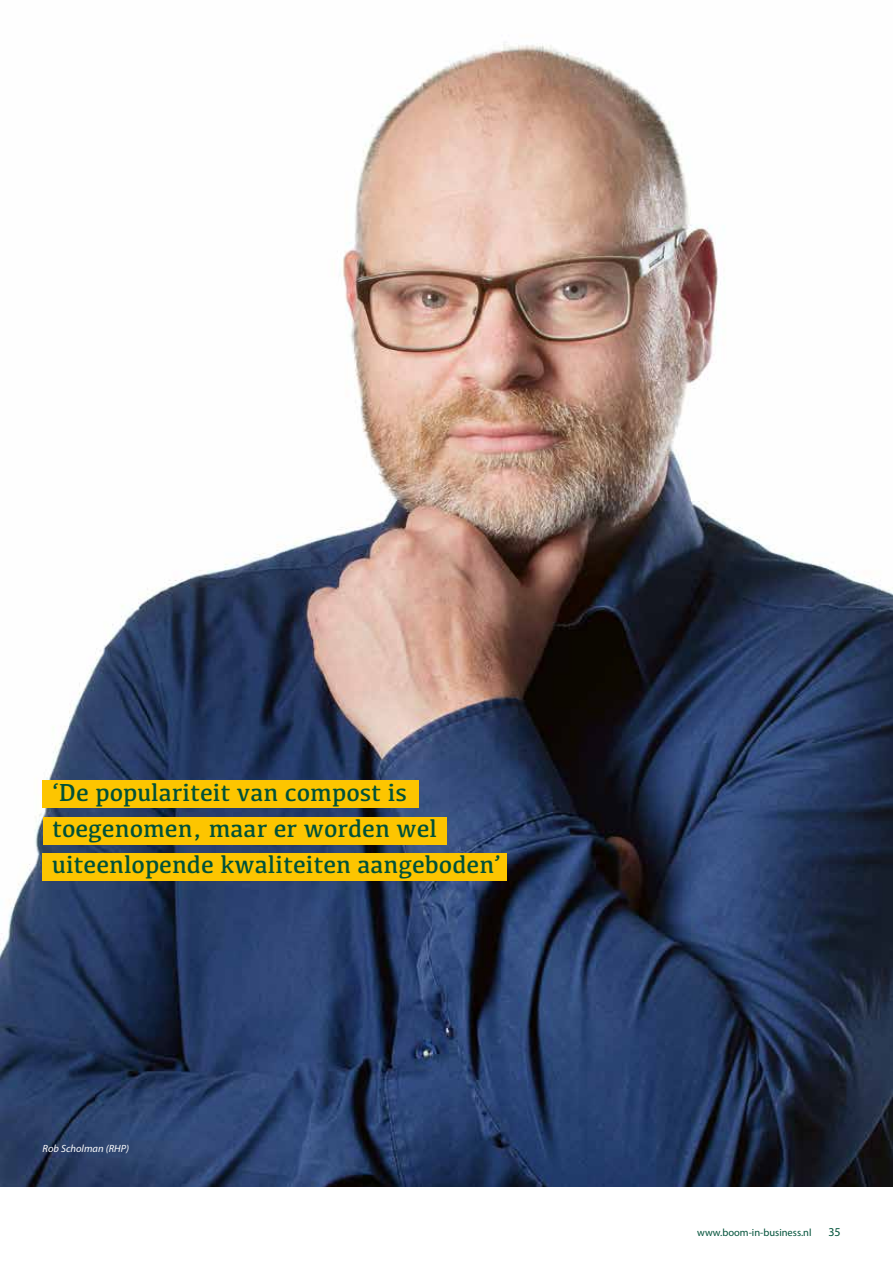
<style>
.page{position:relative;width:893px;height:1263px;background:#fff}
.page>*{position:absolute;margin:0;border:0;box-sizing:border-box;transform-origin:0 0}
.t1{font:25.5px/36px "Kefa";color:#005139}
.t2{font:12px "Myriad Pro";color:#005139}
.t3{font:10.5px "Myriad Pro";color:#005139}
.t4{font:italic 10.5px "Myriad Pro";color:#fff}
</style>
<div class="page">
<img style="left:0;top:42px;width:893px;height:1144px">
<div style="left:43px;top:780px;width:375px;height:28px;background:#fdc500"></div>
<div style="left:43px;top:853px;width:464px;height:27px;background:#fdc500"></div>
<div style="left:43px;top:817px;width:403px;height:28px;background:#fdc500"></div>
<p class="t1" style="left:52px;top:774px;width:451px">‘De populariteit van compost is toegenomen, maar er worden wel uiteenlopende kwaliteiten aangeboden’</p>
<p class="t4" style="left:43px;top:1142px;width:88px">Rob Scholman (RHP)</p>
<p class="t3" style="left:697px;top:1226px;width:116px">www.boom-in-business.nl</p>
<p class="t2" style="left:828px;top:1224px;width:14px">35</p>
</div>
